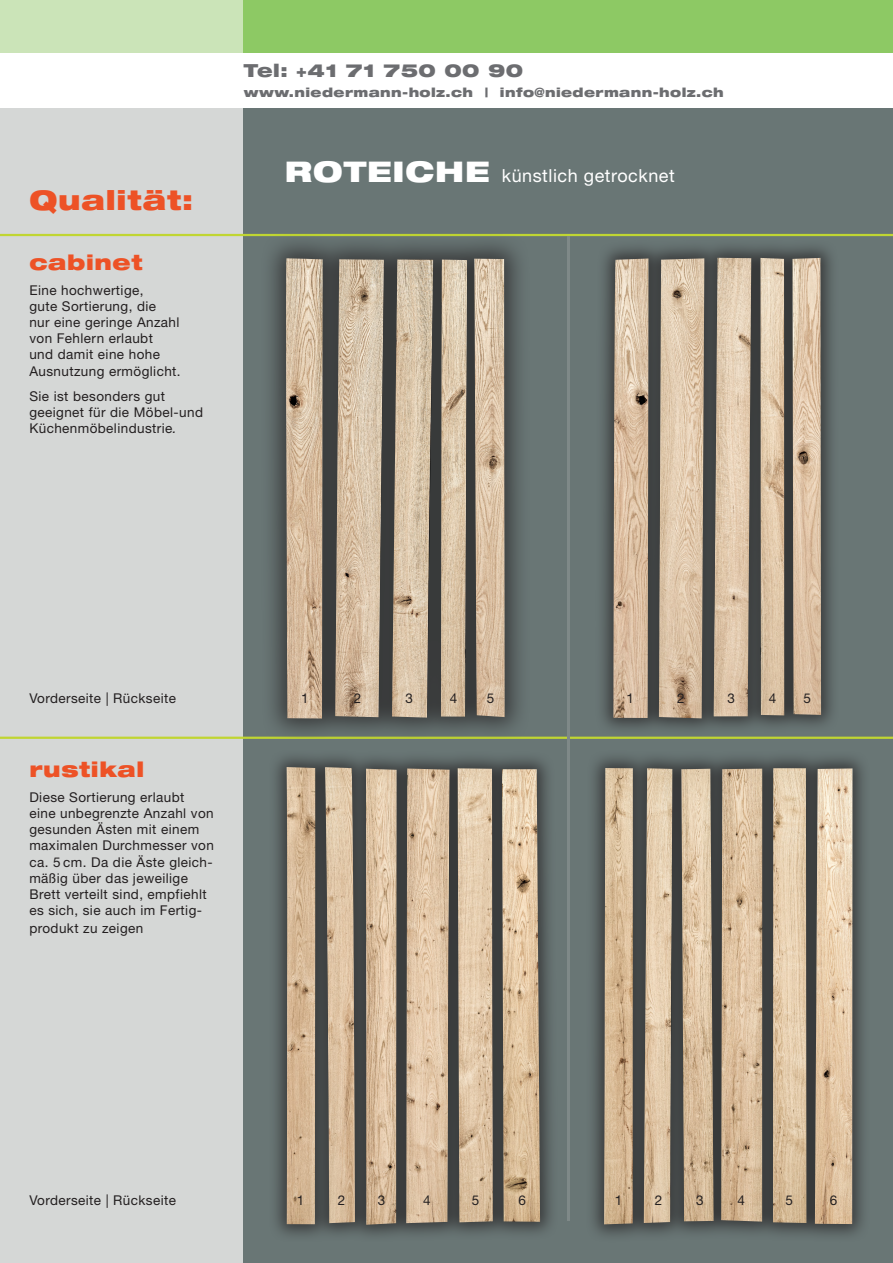
<style>
.page{position:relative;width:893px;height:1263px;background:#fff}
.page>*{position:absolute;margin:0;border:0;box-sizing:border-box;transform-origin:0 0}
.t1{font:900 expanded 27px "Helvetica Neue LT Std";letter-spacing:.03em;color:#ed5226}
.t2{font:900 expanded 21px "Helvetica Neue LT Std";letter-spacing:.03em;color:#ed5226}
.t3{font:18px "Helvetica Neue LT Std";letter-spacing:.03em;color:#fff}
.t4{font:900 expanded 18px "Helvetica Neue LT Std";letter-spacing:.03em;color:#6c6d70}
.t5{font:13.5px/16.2px "Helvetica Neue LT Std";letter-spacing:.03em;color:#231f20}
.t6{font:900 expanded 12.75px "Helvetica Neue LT Std";letter-spacing:.03em;color:#6c6d70}
.s1{font-style:italic}
.s2{font-weight:900;font-stretch:expanded;font-size:28.5px}
</style>
<div class="page">
<div style="left:0;top:109px;width:707px;height:1154px;background:#d5d7d6"></div>
<div style="left:244px;top:109px;width:649px;height:1154px;background:#697675"></div>
<div style="left:0;top:0;width:707px;height:53px;background:#cbe4b8"></div>
<div style="left:244px;top:0;width:649px;height:53px;background:#8dc964"></div>
<hr style="left:0;top:234px;width:893px;height:2px;background:#c0d532">
<hr style="left:0;top:737px;width:893px;height:2px;background:#c0d532">
<div style="left:260px;top:232px;width:271px;height:506px;background:#231f20;opacity:.69"></div>
<img style="left:285px;top:258px;width:220px;height:460px">
<div style="left:595px;top:239px;width:245px;height:498px;background:#231f20;opacity:.69"></div>
<img style="left:613px;top:258px;width:208px;height:460px">
<div style="left:268px;top:749px;width:290px;height:494px;background:#231f20;opacity:.69"></div>
<img style="left:287px;top:767px;width:253px;height:458px">
<div style="left:586px;top:750px;width:285px;height:492px;background:#231f20;opacity:.69"></div>
<img style="left:604px;top:768px;width:248px;height:456px">
<hr style="left:568px;top:236px;width:2px;height:984px;background:#7f8988">
<h1 class="t1" style="left:29px;top:183px;width:165px">Qualität:</h1>
<h2 class="t2" style="left:29px;top:249px;width:115px">cabinet</h2>
<p class="t5" style="left:29px;top:282px;width:153px">Eine hochwertige,<br>gute Sortierung, die<br>nur eine geringe Anzahl von Fehlern erlaubt<br>und damit eine hohe<br>Ausnutzung ermöglicht.</p>
<p class="t5" style="left:29px;top:388px;width:175px">Sie ist besonders gut geeignet für die Möbel-und<br>Küchenmöbelindustrie<span class="s1">.</span></p>
<h3 class="t4" style="left:244px;top:59px;width:281px">Tel: +41 71 750 00 90</h3>
<p class="t6" style="left:244px;top:84px;width:481px">www.niedermann-holz.ch | info@niedermann-holz.ch</p>
<h3 class="t3" style="left:285px;top:164px;width:391px"><span class="s2">ROTEICHE</span> künstlich getrocknet</h3>
<p class="t5" style="left:29px;top:690px;width:148px">Vorderseite | Rückseite</p>
<h2 class="t2" style="left:29px;top:756px;width:116px">rustikal</h2>
<p class="t5" style="left:29px;top:789px;width:186px">Diese Sortierung erlaubt eine unbegrenzte Anzahl von gesunden Ästen mit einem maximalen Durchmesser von ca. 5 cm. Da die Äste gleich&shy;mäßig über das jeweilige<br>Brett verteilt sind, empfiehlt es sich, sie auch im Fertig-</p>
<p class="t5" style="left:29px;top:920px;width:115px">produkt zu zeigen</p>
<p class="t5" style="left:301px;top:690px;width:9px">1</p>
<p class="t5" style="left:354px;top:690px;width:9px">2</p>
<p class="t5" style="left:405px;top:690px;width:9px">3</p>
<p class="t5" style="left:450px;top:690px;width:9px">4</p>
<p class="t5" style="left:487px;top:690px;width:9px">5</p>
<p class="t5" style="left:626px;top:690px;width:9px">1</p>
<p class="t5" style="left:677px;top:690px;width:9px">2</p>
<p class="t5" style="left:727px;top:690px;width:9px">3</p>
<p class="t5" style="left:769px;top:690px;width:9px">4</p>
<p class="t5" style="left:804px;top:690px;width:9px">5</p>
<p class="t5" style="left:29px;top:1191px;width:148px">Vorderseite | Rückseite</p>
<p class="t5" style="left:297px;top:1191px;width:9px">1</p>
<p class="t5" style="left:338px;top:1191px;width:9px">2</p>
<p class="t5" style="left:378px;top:1191px;width:9px">3</p>
<p class="t5" style="left:423px;top:1191px;width:9px">4</p>
<p class="t5" style="left:472px;top:1191px;width:9px">5</p>
<p class="t5" style="left:519px;top:1191px;width:9px">6</p>
<p class="t5" style="left:615px;top:1191px;width:9px">1</p>
<p class="t5" style="left:655px;top:1191px;width:9px">2</p>
<p class="t5" style="left:696px;top:1191px;width:9px">3</p>
<p class="t5" style="left:738px;top:1191px;width:9px">4</p>
<p class="t5" style="left:785px;top:1191px;width:9px">5</p>
<p class="t5" style="left:830px;top:1191px;width:9px">6</p>
</div>
